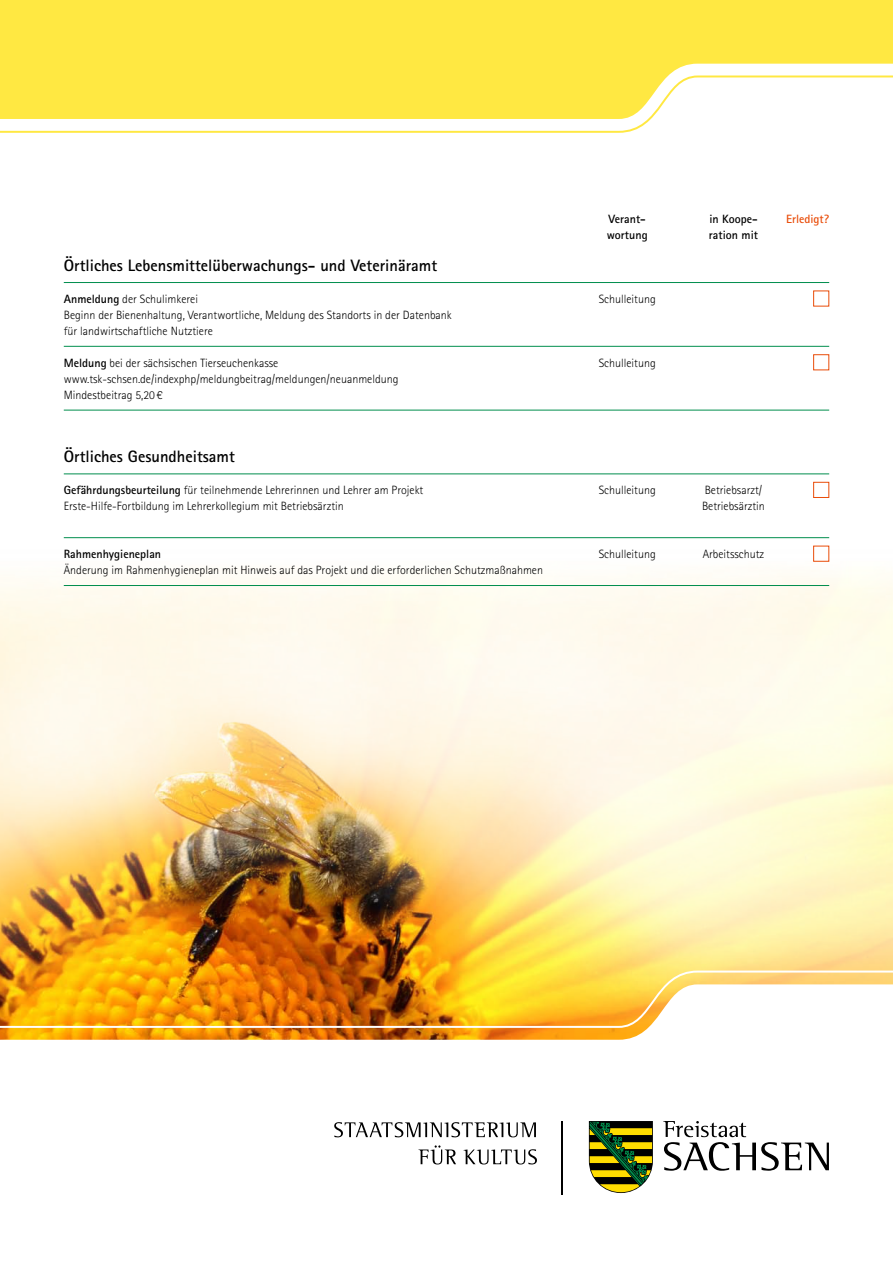
<style>
.page{position:relative;width:893px;height:1263px;background:#fff}
.page>*{position:absolute;margin:0;border:0;box-sizing:border-box;transform-origin:0 0}
.Tabelle_Checkliste_H{font:700 16.5px "Rotis Sans Serif Pro";color:#000}
.Tabelle_Checkliste{font:300 12px/15.9px "Rotis Sans Serif Pro";color:#000}
.Copy_Checkliste{font:300 12px/15.9px "Rotis Sans Serif Pro";color:#000}
.Copy_Checkliste-2{font:700 12px/15.9px "Rotis Sans Serif Pro";color:#000}
.Copy_Checkliste-3{font:700 12px "Rotis Sans Serif Pro";color:#e94d0a}
.s1{font-weight:700}
</style>
<div class="page">
<img style="left:0;top:549px;width:893px;height:421px">
<svg style="left:0;top:970px;width:893px;height:70px"></svg>
<svg style="left:0;top:0;width:893px;height:133px;fill:#ffe842"></svg>
<hr style="left:64px;top:282px;width:765px;height:1px;background:#008e4d">
<hr style="left:64px;top:346px;width:765px;height:1px;background:#008e4d">
<hr style="left:64px;top:410px;width:765px;height:1px;background:#008e4d">
<hr style="left:64px;top:473px;width:765px;height:1px;background:#008e4d">
<hr style="left:64px;top:537px;width:765px;height:1px;background:#008e4d">
<hr style="left:64px;top:585px;width:765px;height:1px;background:#008e4d">
<div style="left:813px;top:482px;width:16px;height:16px;border:1px solid #e94d0a"></div>
<div style="left:813px;top:546px;width:16px;height:16px;border:1px solid #e94d0a"></div>
<div style="left:813px;top:291px;width:16px;height:15px;border:1px solid #e94d0a"></div>
<div style="left:813px;top:354px;width:16px;height:16px;border:1px solid #e94d0a"></div>
<img style="left:335px;top:1121px;width:254px;height:74px">
<svg style="left:663px;top:1121px;width:166px;height:50px"></svg>
<svg style="left:589px;top:1121px;width:64px;height:72px;background:#676f22"></svg>
<hr style="left:561px;top:1121px;width:1px;height:73px;background:#000">
<svg style="left:334px;top:1122px;width:202px;height:15px"></svg>
<svg style="left:418px;top:1145px;width:38px;height:19px"></svg>
<svg style="left:463px;top:1149px;width:74px;height:15px"></svg>
<p class="Tabelle_Checkliste_H" style="left:64px;top:255px;width:375px">Örtliches Lebensmittelüberwachungs- und Veterinäramt</p>
<p class="Tabelle_Checkliste" style="left:64px;top:291px;width:389px"><span class="s1">Anmeldung</span> der Schulimkerei<br>Beginn der Bienenhaltung, Verantwortliche, Meldung des Standorts in der Datenbank für landwirtschaftliche Nutztiere</p>
<p class="Tabelle_Checkliste" style="left:64px;top:355px;width:336px"><span class="s1">Meldung</span> bei der sächsischen Tierseuchenkasse www.tsk-schsen.de/indexphp/meldungbeitrag/meldungen/neuanmeldung<br>Mindestbeitrag 5,20€</p>
<p class="Tabelle_Checkliste_H" style="left:64px;top:446px;width:173px">Örtliches Gesundheitsamt</p>
<p class="Tabelle_Checkliste" style="left:64px;top:482px;width:361px"><span class="s1">Gefährdungsbeurteilung</span> für teilnehmende Lehrerinnen und Lehrer am Projekt<br>Erste-Hilfe-Fortbildung im Lehrerkollegium mit Betriebsärztin</p>
<p class="Tabelle_Checkliste" style="left:64px;top:546px;width:481px"><span class="s1">Rahmenhygieneplan<br></span>Änderung im Rahmenhygieneplan mit Hinweis auf das Projekt und die erforderlichen Schutzmaßnahmen</p>
<p class="Copy_Checkliste-2" style="left:607px;top:211px;width:42px">Verant&shy;wortung</p>
<p class="Copy_Checkliste" style="left:599px;top:291px;width:59px">Schulleitung</p>
<p class="Copy_Checkliste" style="left:599px;top:355px;width:59px">Schulleitung</p>
<p class="Copy_Checkliste" style="left:599px;top:482px;width:59px">Schulleitung</p>
<p class="Copy_Checkliste" style="left:599px;top:546px;width:59px">Schulleitung</p>
<p class="Copy_Checkliste-2" style="left:709px;top:211px;width:51px">in Koope&shy;ration mit</p>
<p class="Copy_Checkliste-3" style="left:786px;top:212px;width:45px">Erledigt?</p>
<p class="Copy_Checkliste" style="left:702px;top:482px;width:64px">Betriebsarzt/<br>Betriebsärztin</p>
<p class="Copy_Checkliste" style="left:703px;top:546px;width:63px">Arbeitsschutz</p>
</div>
